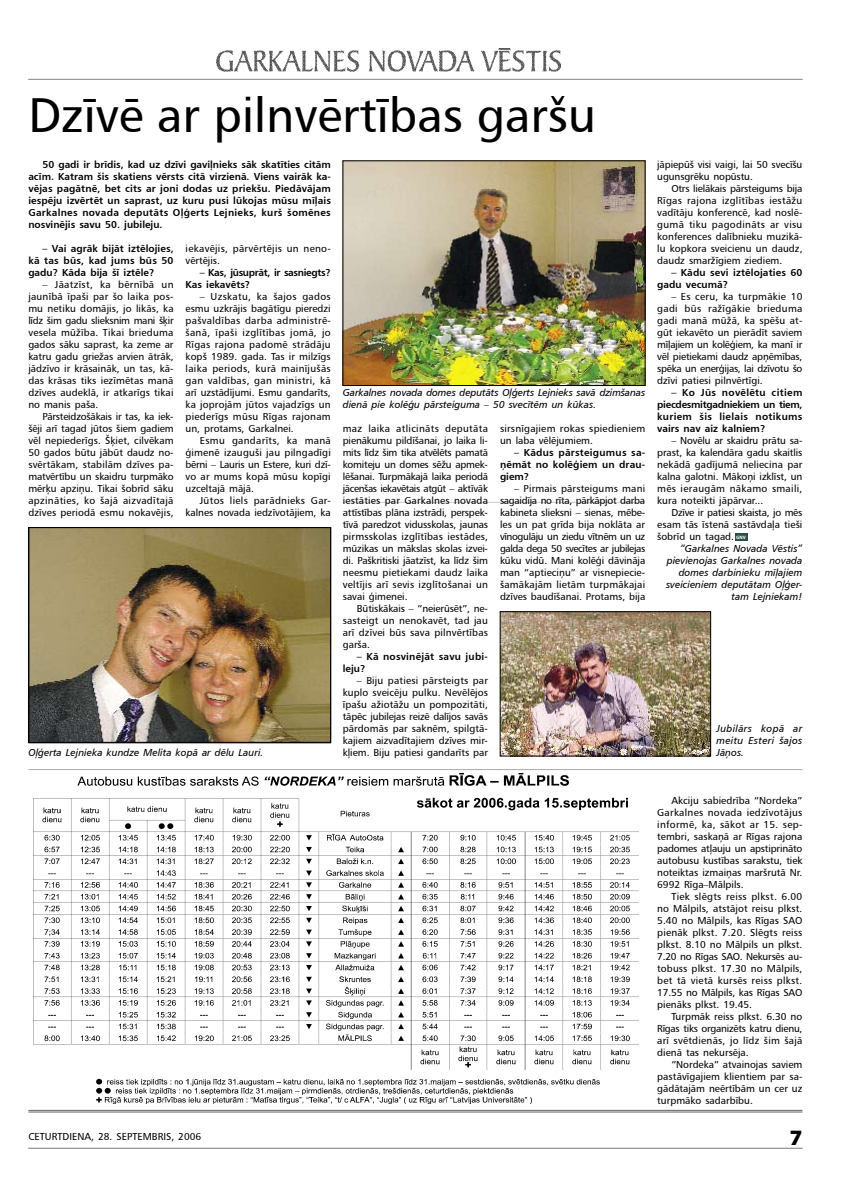
<style>
.page{position:relative;width:845px;height:1191px;background:#fff}
.page>*{position:absolute;margin:0;border:0;box-sizing:border-box;transform-origin:0 0}
.t1{font:48px "Humanist 777 TL Roman B";color:#000}
.t2{font:900 22px "Myriad Pro";color:#000}
.t3{font:10px/12px "Humanist 777 TL Roman B";color:#000;text-align:justify}
.t4{font:10px/12px "Humanist 777 TL Bold B";letter-spacing:.015em;color:#000;text-align:justify}
.t5{font:10px/12px "Humanist 777 TL Italic B";color:#000;text-align:right}
.t6{font:10px/12px "Humanist 777 TL Roman B";letter-spacing:.02em;color:#000}
.t7{font:10px/12px "Humanist 777 TL Bold B";letter-spacing:-.03em;color:#000}
.t8{font:10px/12px "Humanist 777 TL Roman B";letter-spacing:.03em;color:#000}
.t9{font:700 4.8px "Myriad Pro";color:#fff}
</style>
<div class="page">
<hr style="left:28px;top:1148px;width:774px;height:1px;background:#989898">
<hr style="left:28px;top:1110px;width:774px;height:1px;background:#636363">
<hr style="left:28px;top:1111px;width:774px;height:1px;background:#636363">
<hr style="left:28px;top:79px;width:774px;height:1px;background:#989898">
<img style="left:217px;top:48px;width:343px;height:23px">
<hr style="left:343px;top:502px;width:302px;height:1px;background:#cbcbcb">
<hr style="left:28px;top:769px;width:774px;height:1px;background:#aaa">
<div style="left:735px;top:533px;width:12px;height:8px;background:#2d5048"></div>
<img style="left:500px;top:611px;width:211px;height:145px">
<img style="left:28px;top:527px;width:303px;height:215px">
<img style="left:343px;top:161px;width:302px;height:225px">
<img style="left:33px;top:774px;width:605px;height:329px">
<h1 class="t1" style="left:28px;top:84px;width:569px">Dzīvē ar pilnvērtības garšu</h1>
<p class="t4" style="left:28px;top:158px;width:304px;text-indent:14px">50 gadi ir brīdis, kad uz dzīvi gaviļnieks sāk skatīties citām acīm. Katram šis skatiens vērsts citā virzienā. Viens vairāk ka&shy;vējas pagātnē, bet cits ar joni dodas uz priekšu. Piedāvājam iespēju izvērtēt un saprast, uz kuru pusi lūkojas mūsu mīļais Garkalnes novada deputāts Oļģerts Lejnieks, kurš šomēnes nosvinējis savu 50. jubileju.</p>
<p class="t8" style="left:186px;top:242px;width:147px">iekavējis, pārvērtējis un neno&shy;vērtējis.</p>
<p class="t7" style="left:186px;top:266px;width:147px;text-indent:14px">– Kas, jūsuprāt, ir sasniegts?<br>Kas iekavēts?</p>
<p class="t3" style="left:186px;top:290px;width:147px;text-indent:14px">– U zskatu, ka šajos gados esmu uzkrājis bagātīgu pieredzi pašvaldības darba administrē&shy;šanā, īpaši izglītības jomā, jo Rīgas rajona padomē strādāju kopš 1989. gada. Tas ir milzīgs laika periods, kurā mainījušās gan valdības, gan ministri, kā arī uzstādījumi. Esmu gandarīts, ka joprojām jūtos vajadzīgs un piederīgs mūsu Rīgas rajonam un, protams, Garkalnei.</p>
<p class="t3" style="left:186px;top:434px;width:147px;text-indent:14px">Esmu gandarīts, ka manā ģimenē izauguši jau pilngadīgi bērni – Lauris un Estere, kuri dzī&shy;vo ar mums kopā mūsu kopīgi uzceltajā mājā.</p>
<p class="t3" style="left:186px;top:494px;width:147px;text-align:right">Jūtos liels parādnieks Gar&shy;kalnes novada iedzīvotājiem, ka</p>
<p class="t4" style="left:28px;top:242px;width:147px;text-indent:14px">– Vai agrāk bijāt iztēlojies, kā tas būs, kad jums būs 50 gadu? Kāda bija šī iztēle?</p>
<p class="t3" style="left:28px;top:278px;width:147px;text-indent:14px">– Jāatzīst, ka bērnībā un jaunībā īpaši par šo laika pos&shy;mu netiku domājis, jo likās, ka līdz šim gadu slieksnim mani šķir vesela mūžība. Tikai brieduma gados sāku saprast, ka zeme ar katru gadu griežas arvien ātrāk, jādzīvo ir krāsaināk, un tas, kā&shy;das krāsas tiks iezīmētas manā dzīves audeklā, ir atkarīgs tikai no manis paša.</p>
<p class="t3" style="left:28px;top:410px;width:147px;text-indent:14px">Pārsteidzošākais ir tas, ka iek&shy;šēji arī tagad jūtos šiem gadiem vēl nepiederīgs. Šķiet, cilvēkam 50 gados būtu jābūt daudz no&shy;svērtākam, stabilām dzīves pa&shy;matvērtību un skaidru turpmāko mērķu apziņu. Tikai šobrīd sāku apzināties, ko šajā aizvadītajā dzīves periodā esmu nokavējis,</p>
<p class="t5" style="left:343px;top:386px;width:304px;text-align:left">Garkalnes novada domes deputāts Oļģerts Lejnieks savā dzimšanas dienā pie kolēģu pārsteiguma – 50 svecītēm un kūkas.</p>
<p class="t3" style="left:343px;top:422px;width:147px">maz laika atlicināts deputāta pienākumu pildīšanai, jo laika li&shy;mits līdz šim tika atvēlēts pamatā komiteju un domes sēžu apmek&shy;lēšanai. Turpmākajā laika periodā jācenšas iekavētais atgūt – aktīvāk iestāties par Garkalnes novada attīstības plāna izstrādi, perspek&shy;tīvā paredzot vidusskolas, jaunas pirmsskolas izglītības iestādes, mūzikas un mākslas skolas izvei&shy;di. Paškritiski jāatzīst, ka līdz šim neesmu pietiekami daudz laika veltījis arī sevis izglītošanai un savai ģimenei.</p>
<p class="t3" style="left:343px;top:602px;width:147px;text-indent:14px">Būtiskākais – “neierūsēt”, ne&shy;sasteigt un nenokavēt, tad jau arī dzīvei būs sava pilnvērtības garša.</p>
<p class="t4" style="left:343px;top:650px;width:147px;text-indent:14px">– Kā nosvinējāt savu jubi&shy;leju?</p>
<p class="t3" style="left:343px;top:674px;width:147px;text-indent:14px">– Biju patiesi pārsteigts par kuplo sveicēju pulku. Nevēlējos īpašu ažiotāžu un pompozitāti, tāpēc jubilejas reizē dalījos savās pārdomās par saknēm, spilgtā&shy;kajiem aizvadītajiem dzīves mir&shy;kļiem. Biju patiesi gandarīts par</p>
<p class="t6" style="left:500px;top:422px;width:147px">sirsnīgajiem rokas spiedieniem un laba vēlējumiem.</p>
<p class="t4" style="left:500px;top:446px;width:147px;text-indent:14px">– Kādus pārsteigumus sa&shy;ņēmāt no kolēģiem un drau&shy;giem?</p>
<p class="t3" style="left:500px;top:482px;width:147px;text-indent:14px">– Pirmais pārsteigums mani sagaidīja no rīta, pārkāpjot darba kabineta slieksni – sienas, mēbe&shy;les un pat grīda bija noklāta ar vīnogulāju un ziedu vītnēm un uz galda dega 50 svecītes ar jubilejas kūku vidū. Mani kolēģi dāvināja man “aptieciņu” ar visnepiecie&shy;šamākajām lietām turpmākajai dzīves baudīšanai. Protams, bija</p>
<p class="t5" style="left:28px;top:746px;width:236px">Oļģerta Lejnieka kundze Melita kopā ar dēlu Lauri.</p>
<p class="t3" style="left:28px;top:1130px;width:174px">CETU RTDIENA, 28. SEPTEMBRIS, 2006</p>
<p class="t3" style="left:657px;top:158px;width:147px">jāpiepūš visi vaigi, lai 50 svecīšu ugunsgrēku nopūstu.</p>
<p class="t3" style="left:657px;top:182px;width:147px;text-indent:14px">Otrs lielākais pārsteigums bija Rīgas rajona izglītības iestāžu vadītāju konferencē, kad noslē&shy;gumā tiku pagodināts ar visu konferences dalībnieku muzikā&shy;lu kopkora sveicienu un daudz, daudz smaržīgiem ziediem.</p>
<p class="t4" style="left:657px;top:266px;width:147px;text-indent:14px">– Kādu sevi iztēlojaties 60 gadu vecumā?</p>
<p class="t3" style="left:657px;top:290px;width:147px;text-indent:14px">– Es ceru, ka turpmākie 10 gadi būs ražīgākie brieduma gadi manā mūžā, ka spēšu at&shy;gūt iekavēto un pierādīt saviem mīļajiem un kolēģiem, ka manī ir vēl pietiekami daudz apņēmības, spēka un enerģijas, lai dzīvotu šo dzīvi patiesi pilnvērtīgi.</p>
<p class="t4" style="left:657px;top:386px;width:147px;text-indent:14px">– Ko Jūs novēlētu citiem piecdesmitgadniekiem un tiem, kuriem šis lielais notikums vairs nav aiz kalniem?</p>
<p class="t3" style="left:657px;top:434px;width:147px;text-indent:14px">– Novēlu ar skaidru prātu sa&shy;prast, ka kalendāra gadu skaitlis nekādā gadījumā neliecina par kalna galotni. Mākoņi izklīst, un mēs ieraugām nākamo smaili, kura noteikti jāpārvar...</p>
<p class="t3" style="left:657px;top:506px;width:147px;text-indent:14px">Dzīve ir patiesi skaista, jo mēs esam tās īstenā sastāvdaļa tieši šobrīd un tagad.</p>
<p class="t5" style="left:666px;top:542px;width:138px">“Garkalnes Novada Vēstis” pievienojas Garkalnes novada domes darbinieku mīļajiem sveicieniem deputātam Oļģer&shy;tam Lejniekam!</p>
<p class="t9" style="left:736px;top:534px;width:11px">GNV</p>
<p class="t5" style="left:716px;top:722px;width:88px;text-align:justify">Jubilārs kopā ar meitu Esteri šajos Jāņos.</p>
<p class="t3" style="left:657px;top:794px;width:147px;text-indent:14px">Akciju sabiedrība “Nordeka” Garkalnes novada iedzīvotājus informē, ka, sākot ar 15. sep&shy;tembri, saskaņā ar Rīgas rajona padomes atļauju un apstiprināto autobusu kustības sarakstu, tiek noteiktas izmaiņas maršrutā Nr.<br>6992 Rīga–Mālpils.</p>
<p class="t3" style="left:657px;top:890px;width:147px;text-indent:14px">Tiek slēgts reiss plkst. 6.00 no Mālpils, atstājot reisu plkst.<br>5.40 no Mālpils, kas Rīgas SAO pienāk plkst. 7.20. Slēgts reiss plkst. 8.10 no Mālpils un plkst.<br>7.20 no Rīgas SAO. Nekursēs au&shy;tobuss plkst. 17.30 no Mālpils, bet tā vietā kursēs reiss plkst.<br>17.55 no Mālpils, kas Rīgas SAO pienāks plkst. 19.45.</p>
<p class="t3" style="left:657px;top:1010px;width:147px;text-indent:14px">Turpmāk reiss plkst. 6.30 no Rīgas tiks organizēts katru dienu, arī svētdienās, jo līdz šim šajā dienā tas nekursēja.</p>
<p class="t3" style="left:657px;top:1058px;width:147px;text-indent:14px">“Nordeka” atvainojas saviem pastāvīgajiem klientiem par sa&shy;gādātajām neērtībām un cer uz turpmāko sadarbību.</p>
<h2 class="t2" style="left:790px;top:1123px;width:14px">7</h2>
</div>
